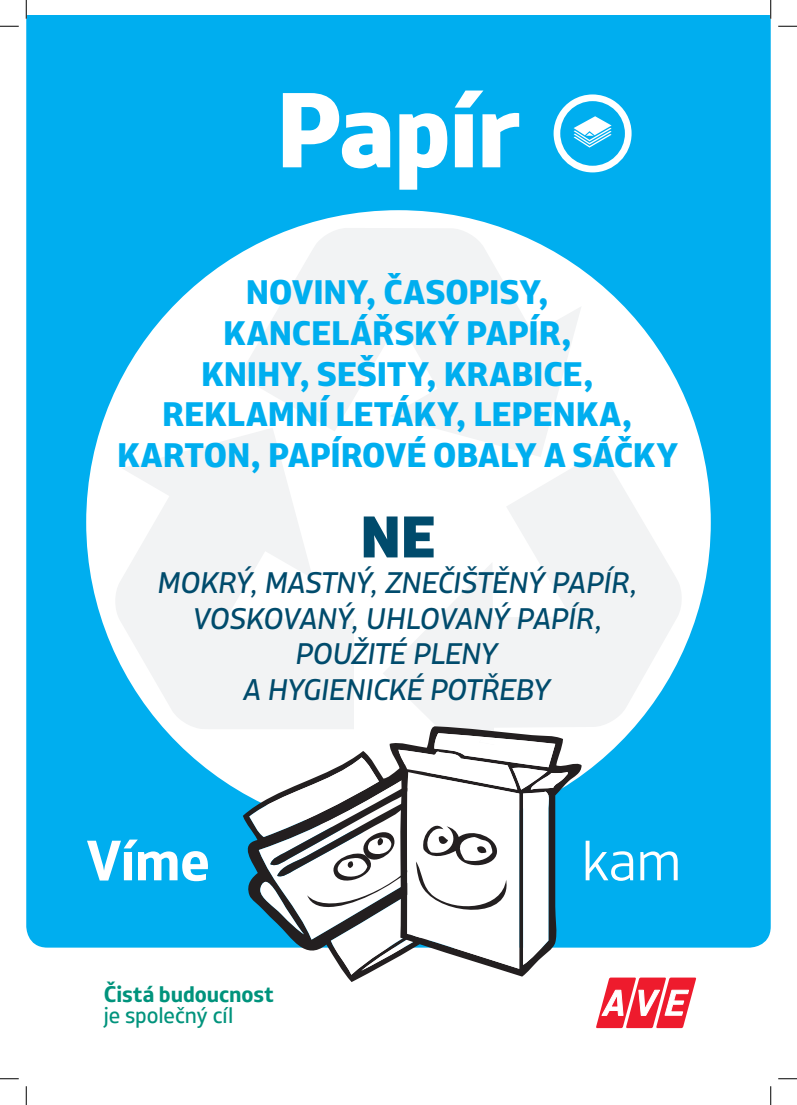
<style>
.page{position:relative;width:797px;height:1105px;background:#fff}
.page>*{position:absolute;margin:0;border:0;box-sizing:border-box;transform-origin:0 0}
.t1{font:800 106.12px "XXII Centar";letter-spacing:-.015em;color:#fff}
.t2{font:900 58.5px "XXII Centar";color:#004b6c}
.t3{font:700 56.62px "XXII Centar";color:#fff}
.t4{font:300 56.62px "XXII Centar";color:#fff}
.t5{font:800 34px/40.8px "XXII Centar";letter-spacing:-.005em;color:#00aeef;text-align:center}
.t6{font:29.75px/35.6px "XXII Centar Regular It";letter-spacing:-.025em;color:#004b6c;text-align:center}
.t7{font:700 22.5px "XXII Centar";letter-spacing:-.005em;color:#00937c}
.t8{font:22.5px "XXII Centar";letter-spacing:-.005em;color:#00937c}
</style>
<div class="page">
<div style="left:26px;top:16px;width:744px;height:932px;background:#00aeef"></div>
<svg style="left:553px;top:94px;width:78px;height:78px"></svg>
<div style="left:86px;top:210px;width:624px;height:624px;background:#fff;border-radius:50%"></div>
<svg style="left:383px;top:451px;width:299px;height:332px;fill:#f2f3f4"></svg>
<svg style="left:114px;top:437px;width:240px;height:292px;fill:#f2f3f4"></svg>
<svg style="left:239px;top:228px;width:342px;height:229px;fill:#f2f3f4"></svg>
<svg style="left:238px;top:790px;width:127px;height:192px;fill:#00aeef"></svg>
<svg style="left:389px;top:726px;width:192px;height:250px"></svg>
<svg style="left:249px;top:733px;width:321px;height:242px"></svg>
<svg style="left:596px;top:977px;width:101px;height:52px"></svg>
<svg style="left:0;top:25px;width:19px;height:2px"></svg>
<svg style="left:778px;top:25px;width:19px;height:2px"></svg>
<svg style="left:0;top:1078px;width:19px;height:1px"></svg>
<svg style="left:778px;top:1078px;width:19px;height:1px"></svg>
<svg style="left:25px;top:0;width:2px;height:19px"></svg>
<svg style="left:25px;top:1086px;width:2px;height:19px"></svg>
<svg style="left:770px;top:0;width:1px;height:19px"></svg>
<svg style="left:770px;top:1086px;width:1px;height:19px"></svg>
<h1 class="t1" style="left:276px;top:62px;width:246px">Papír</h1>
<p class="t5" style="left:117px;top:273px;width:562px">NOVINY, ČASOPISY,<br>KANCELÁŘSKÝ PAPÍR,<br>KNIHY, SEŠITY, KRABICE,<br>REKLAMNÍ LETÁKY, LEPENKA,<br>KARTON, PAPÍROVÉ OBALY A SÁČKY</p>
<h2 class="t2" style="left:360px;top:499px;width:77px">NE</h2>
<p class="t6" style="left:158px;top:565px;width:482px">MOKRÝ, MASTNÝ, ZNEČIŠTĚNÝ PAPÍR,<br>VOSKOVANÝ, UHLOVANÝ PAPÍR,<br>POUŽITÉ PLENY<br>A HYGIENICKÉ POTŘEBY</p>
<h3 class="t3" style="left:86px;top:824px;width:125px">Víme</h3>
<h3 class="t4" style="left:581px;top:825px;width:101px">kam</h3>
<p class="t7" style="left:104px;top:979px;width:172px">Čistá budoucnost</p>
<p class="t8" style="left:104px;top:1001px;width:131px">je společný cíl</p>
</div>
